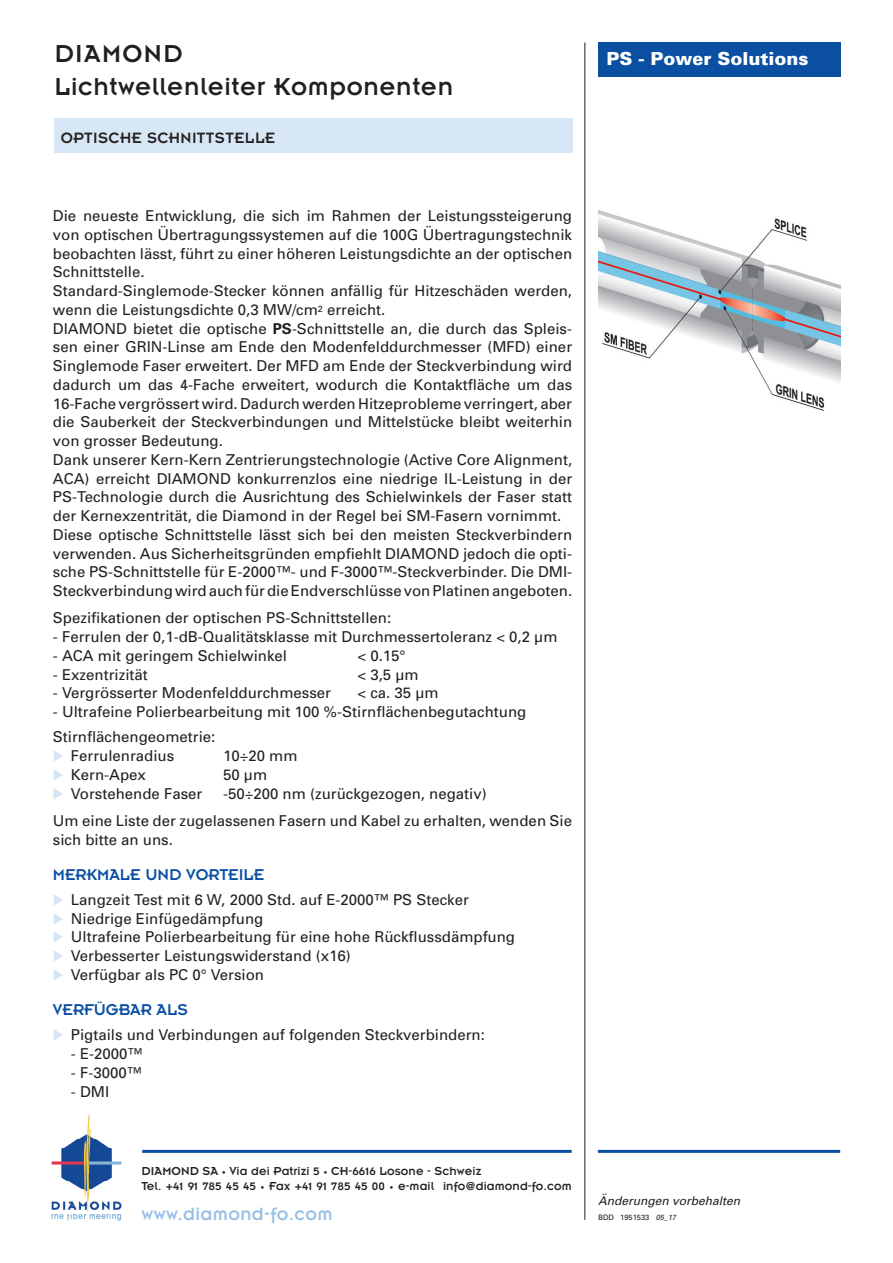
<style>
.page{position:relative;width:893px;height:1263px;background:#fff}
.page>*{position:absolute;margin:0;border:0;box-sizing:border-box;transform-origin:0 0}
.t1{font:27px/33px "Insignia";letter-spacing:.025em;color:#231f20}
.t2{font:19.5px "Insignia";letter-spacing:.02em;color:#97bfe6}
.t3{font:900 18px "Univers";color:#fff}
.t4{font:17.25px "Insignia";color:#0a4fa2}
.t5{font:16.5px "Insignia";letter-spacing:.025em;color:#231f20}
.t6{font:15px/18.8px "Univers";color:#231f20}
.t7{font:12.75px/15.9px "Insignia";letter-spacing:.01em;color:#231f20}
.t8{font:italic 12px "Univers";color:#231f20}
.t9{font:7.5px "Univers";color:#231f20}
.s1{font-weight:700}
.s2{font-size:8.25px}
.s3{font-size:12px}
.s4{font-style:italic}
</style>
<div class="page">
<div style="left:54px;top:119px;width:519px;height:34px;background:#d8e7f5"></div>
<div style="left:598px;top:42px;width:242px;height:34px;background:#0a4fa2"></div>
<hr style="left:584px;top:42px;width:1px;height:1178px;background:#231f20">
<hr style="left:142px;top:1150px;width:430px;height:3px;background:#0a4fa2">
<hr style="left:598px;top:1150px;width:242px;height:3px;background:#0a4fa2">
<img style="left:599px;top:210px;width:241px;height:201px">
<img style="left:51px;top:1115px;width:71px;height:106px">
<h1 class="t1" style="left:54px;top:37px;width:400px">DIAMOND<br>Lichtwellenleiter Komponenten</h1>
<p class="t5" style="left:61px;top:129px;width:216px">OPTISCHE SCHNITTSTELLE</p>
<p class="t6" style="left:53px;top:206px;width:521px">Die neueste Entwicklung, die sich im Rahmen der Leistungssteigerung von optischen Übertragungssystemen auf die 100G Übertragungstechnik beobachten lässt, führt zu einer höheren Leistungsdichte an der optischen Schnittstelle.<br>Standard-Singlemode-Stecker können anfällig für Hitzeschäden werden, wenn die Leistungsdichte 0,3 MW/cm<sup>2</sup> erreicht.<br>DIAMOND bietet die optische <span class="s1">PS</span>-Schnittstelle an, die durch das Spleis&shy;sen einer GRIN-Linse am Ende den Modenfelddurchmesser (MFD) einer Singlemode Faser erweitert. Der MFD am Ende der Steckverbindung wird dadurch um das 4-Fache erweitert, wodurch die Kontaktfläche um das 16-Fache vergrössert wird. Dadurch werden Hitzeprobleme verringert, aber die Sauberkeit der Steckverbindungen und Mittelstücke bleibt weiterhin von grosser Bedeutung.<br>Dank unserer Kern-Kern Zentrierungstechnologie (Active Core Alignment, ACA) erreicht DIAMOND konkurrenzlos eine niedrige IL-Leistung in der PS-Technologie durch die Ausrichtung des Schielwinkels der Faser statt der Kernexzentrität, die Diamond in der Regel bei SM-Fasern vornimmt.<br>Diese optische Schnittstelle lässt sich bei den meisten Steckverbindern verwenden. Aus Sicherheitsgründen empfiehlt DIAMOND jedoch die opti&shy;sche PS-Schnittstelle für E-2000™- und F-3000™-Steckverbinder. Die DMI-Steckverbindung wird auch für die Endverschlüsse von Platinen angeboten.</p>
<p class="t6" style="left:53px;top:608px;width:340px">Spezifikationen der optischen PS-Schnittstellen:</p>
<p class="t6" style="left:53px;top:627px;width:506px">- Ferrulen der 0,1-dB-Qualitätsklasse mit Durchmessertoleranz &lt; 0,2 µm</p>
<p class="t6" style="left:53px;top:646px;width:236px">- ACA mit geringem Schielwinkel</p>
<p class="t6" style="left:357px;top:646px;width:50px">&lt; 0.15°</p>
<p class="t6" style="left:53px;top:665px;width:96px">- Exzentrizität</p>
<p class="t6" style="left:357px;top:665px;width:63px">&lt; 3,5 µm</p>
<p class="t6" style="left:53px;top:683px;width:280px">- Vergrösserter Modenfelddurchmesser</p>
<p class="t6" style="left:357px;top:683px;width:83px">&lt; ca. 35 µm</p>
<p class="t6" style="left:53px;top:699px;width:475px;line-height:25.2px">- Ultrafeine Polierbearbeitung mit 100 %-Stirnflächenbegutachtung<br>Stirnflächengeometrie:</p>
<p class="t6" style="left:71px;top:746px;width:105px">Ferrulenradius</p>
<p class="t6" style="left:223px;top:746px;width:76px">10÷20 mm</p>
<p class="t6" style="left:71px;top:765px;width:77px">Kern-Apex</p>
<p class="t6" style="left:223px;top:765px;width:46px">50 µm</p>
<p class="t6" style="left:71px;top:784px;width:133px">Vorstehende Faser</p>
<p class="t6" style="left:53px;top:779px;width:521px;line-height:27.3px;text-indent:170px">-50÷200 nm (zurückgezogen, negativ)<br>Um eine Liste der zugelassenen Fasern und Kabel zu erhalten, wenden Sie</p>
<p class="t6" style="left:53px;top:830px;width:122px">sich bitte an uns.</p>
<p class="t4" style="left:53px;top:865px;width:213px">MERKMALE UND VORTEILE</p>
<p class="t6" style="left:71px;top:890px;width:446px">Langzeit Test mit 6 W, 2000 Std. auf E-2000™ PS Stecker Niedrige Einfügedämpfung<br>Ultrafeine Polierbearbeitung für eine hohe Rückflussdämpfung Verbesserter Leistungswiderstand (x16)<br>Verfügbar als PC 0° Version</p>
<p class="t4" style="left:53px;top:1001px;width:136px">VERFÜGBAR ALS</p>
<p class="t6" style="left:71px;top:1025px;width:416px">Pigtails und Verbindungen auf folgenden Steckverbindern:</p>
<p class="t6" style="left:71px;top:1044px;width:73px">- E-2000™</p>
<p class="t6" style="left:71px;top:1063px;width:72px">- F-3000™</p>
<p class="t6" style="left:71px;top:1082px;width:40px">- DMI</p>
<p class="t3" style="left:607px;top:47px;width:203px">PS - Power Solutions</p>
<p class="t7" style="left:142px;top:1162px;width:432px">DIAMOND SA <span class="s2">•</span> Via dei Patrizi <span class="s3">5</span> <span class="s2">•</span> CH-<span class="s3">6616</span> Losone - Schweiz<br>Tel. <span class="s3">+41 91 785 45 45</span> <span class="s2">•</span> Fax <span class="s3">+41 91 785 45 00</span> <span class="s2">•</span> e-mail info@diamond-fo.com</p>
<h2 class="t2" style="left:142px;top:1204px;width:192px">www.diamond-fo.com</h2>
<p class="t8" style="left:598px;top:1193px;width:144px">Änderungen vorbehalten</p>
<p class="t9" style="left:598px;top:1212px;width:79px">BDD 1951533 <span class="s4">05_17</span></p>
</div>
